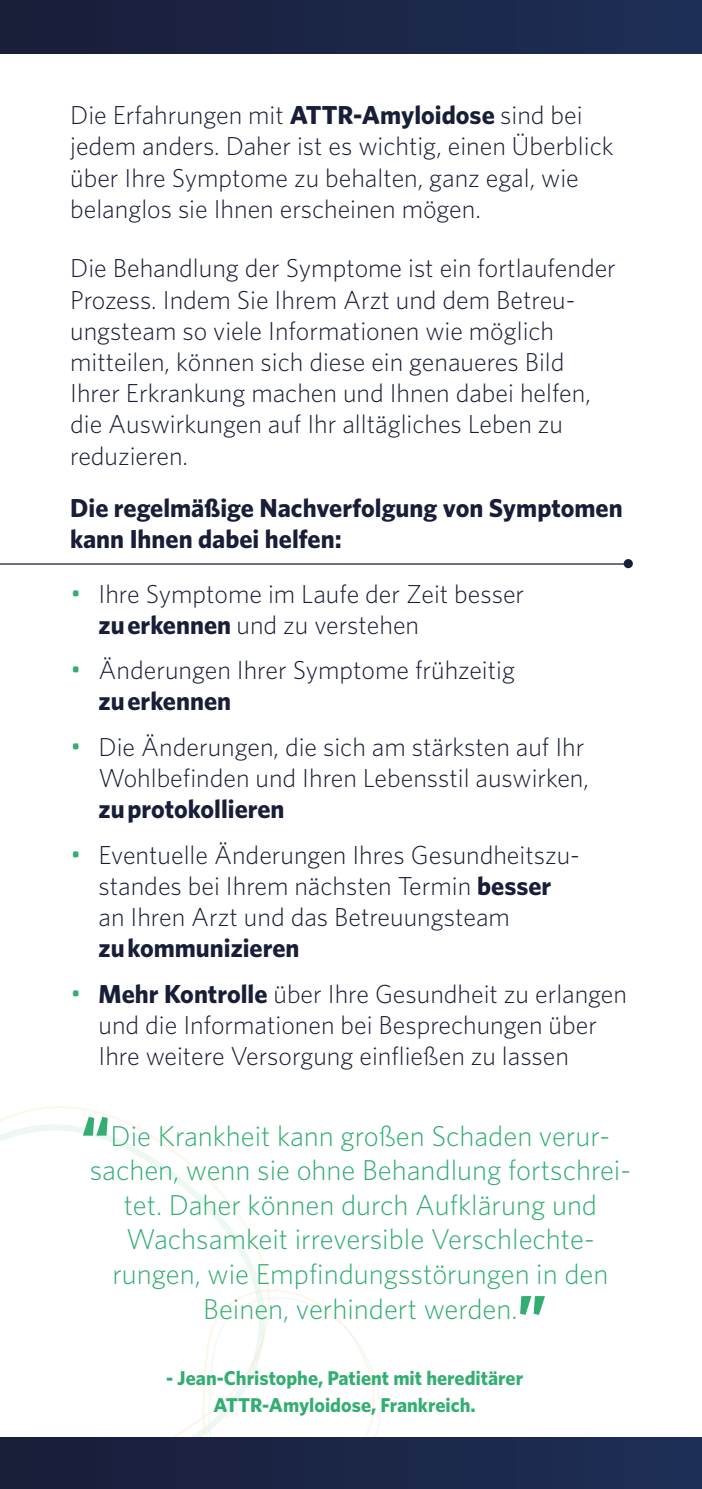
<style>
.page{position:relative;width:702px;height:1489px;background:#fff}
.page>*{position:absolute;margin:0;border:0;box-sizing:border-box;transform-origin:0 0}
.t1{font:300 28.75px/34.5px "Whitney";color:#32ae72;text-align:center}
.t2{font:300 26px/31.2px "Whitney";color:#181d38}
.t3{font:700 26px/31.2px "Whitney";color:#181d38}
.t4{font:700 20px/27px "Whitney";color:#32ae72;text-align:center}
.s1{font-weight:700}
.s2{font-size:27.5px;color:#32ae72}
</style>
<div class="page">
<svg style="left:0;top:1106px;width:250px;height:126px"></svg>
<svg style="left:173px;top:1232px;width:207px;height:205px"></svg>
<div style="left:0;top:1437px;width:702px;height:51px;background:linear-gradient(to right,#191d38,#1e2e56)"></div>
<div style="left:0;top:0;width:702px;height:54px;background:linear-gradient(to right,#191d38,#1e2e56)"></div>
<hr style="left:0;top:563px;width:627px;height:1px;background:#181d38">
<div style="left:623px;top:559px;width:9px;height:9px;background:#181d38;border-radius:50%"></div>
<svg style="left:83px;top:1116px;width:25px;height:19px"></svg>
<svg style="left:520px;top:1296px;width:25px;height:18px"></svg>
<p class="t2" style="left:70px;top:99px;width:545px">Die Erfahrungen mit <span class="s1">ATTR-Amyloidose</span> sind bei jedem anders. Daher ist es wichtig, einen Überblick über Ihre Symptome zu behalten, ganz egal, wie belanglos sie Ihnen erscheinen mögen.</p>
<p class="t2" style="left:70px;top:252px;width:547px">Die Behandlung der Symptome ist ein fortlaufender Prozess. Indem Sie Ihrem Arzt und dem Betreu&shy;ungsteam so viele Informationen wie möglich mitteilen, können sich diese ein genaueres Bild Ihrer Erkrankung machen und Ihnen dabei helfen, die Auswirkungen auf Ihr alltägliches Leben zu reduzieren.</p>
<p class="t3" style="left:70px;top:491px;width:554px">Die regelmäßige Nachverfolgung von Symptomen kann Ihnen dabei helfen:</p>
<p class="t2" style="left:99px;top:577px;width:427px;text-indent:-28px"><span class="s2">•</span> Ihre Symptome im Laufe der Zeit besser <span class="s1">zu erkennen</span> und zu verstehen</p>
<p class="t2" style="left:99px;top:654px;width:418px;text-indent:-28px"><span class="s2">•</span> Änderungen Ihrer Symptome frühzeitig <span class="s1">zu erkennen</span></p>
<p class="t2" style="left:70px;top:730px;width:520px;text-align:right"><span class="s2">•</span> Die Änderungen, die sich am stärksten auf Ihr<br>Wohlbefinden und Ihren Lebensstil auswirken,</p>
<p class="t3" style="left:99px;top:792px;width:187px">zu protokollieren</p>
<p class="t2" style="left:99px;top:838px;width:483px;text-indent:-28px"><span class="s2">•</span> Eventuelle Änderungen Ihres Gesundheitszu&shy;standes bei Ihrem nächsten Termin <span class="s1">besser </span>an Ihren Arzt und das Betreuungsteam</p>
<p class="t3" style="left:99px;top:931px;width:202px">zu kommunizieren</p>
<p class="t2" style="left:99px;top:977px;width:530px;text-indent:-28px"><span class="s2">•</span> <span class="s1">Mehr Kontrolle</span> über Ihre Gesundheit zu erlangen und die Informationen bei Besprechungen über<br>Ihre weitere Versorgung einfließen zu lassen</p>
<p class="t1" style="left:90px;top:1118px;width:543px">Die Krankheit kann großen Schaden verur&shy;sachen, wenn sie ohne Behandlung fortschrei&shy;tet. Daher können durch Aufklärung und Wachsamkeit irreversible Verschlechte&shy;rungen, wie Empfindungsstörungen in den Beinen, verhindert werden.</p>
<p class="t4" style="left:166px;top:1364px;width:359px">- Jean-Christophe, Patient mit hereditärer<br>ATTR-Amyloidose, Frankreich.</p>
</div>
